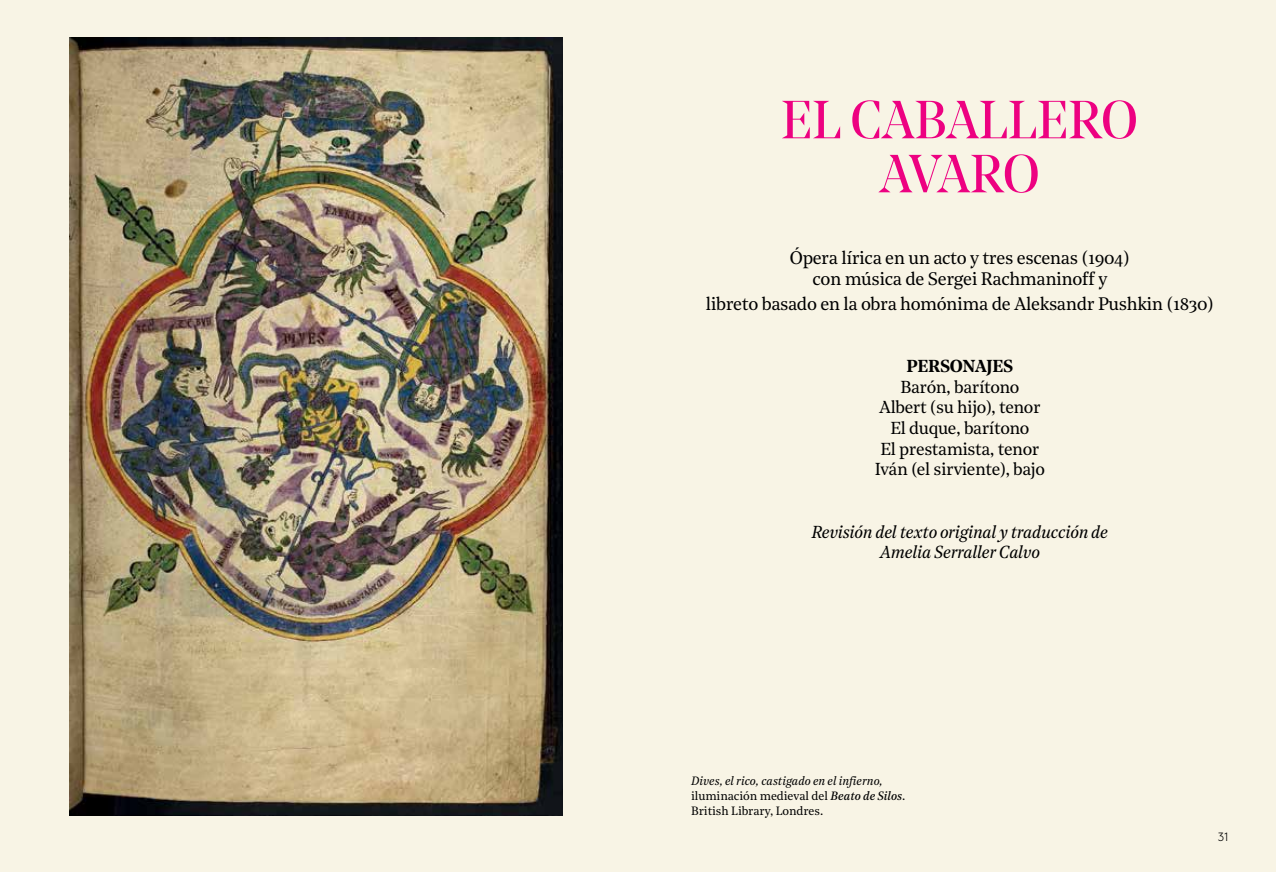
<style>
.page{position:relative;width:1276px;height:872px;background:#fff}
.page>*{position:absolute;margin:0;border:0;box-sizing:border-box;transform-origin:0 0}
.t1{font:53.25px/54px "Noe Display";letter-spacing:-.01em;color:#ed0181;text-align:center}
.t2{font:18px/21.6px "Noe Text";letter-spacing:-.02em;color:#000;text-align:center}
.t3{font:17.25px/20.7px "Noe Text";letter-spacing:-.02em;color:#000;text-align:center}
.t4{font:italic 17.25px/20.7px "Noe Text";letter-spacing:-.02em;color:#000;text-align:center}
.t5{font:600 17.25px "Noe Text";letter-spacing:-.02em;color:#000}
.t6{font:12px/15px "Noe Text";letter-spacing:-.005em;color:#000}
.t7{font:300 12px "Brown Pro";color:#000}
.s1{font-style:italic}
</style>
<div class="page">
<div style="left:0;top:0;width:638px;height:872px;background:#f8f4e5"></div>
<div style="left:638px;top:0;width:638px;height:872px;background:#f8f4e5"></div>
<img style="left:70px;top:38px;width:492px;height:777px">
<h1 class="t1" style="left:781px;top:92px;width:358px">EL CABALLERO<br>AVARO</h1>
<p class="t2" style="left:790px;top:246px;width:341px">Ópera lírica en un acto y tres escenas (1904) con música de Sergei Rachmaninoff y</p>
<p class="t2" style="left:706px;top:291px;width:509px">libreto basado en la obra homónima de Aleksandr Pushkin (1830)</p>
<p class="t5" style="left:906px;top:353px;width:108px">PERSONAJES</p>
<p class="t3" style="left:875px;top:375px;width:172px">Barón, barítono<br>Albert (su hijo), tenor<br>El duque, barítono<br>El prestamista, tenor<br>Iván (el sirviente), bajo</p>
<p class="t4" style="left:811px;top:520px;width:298px">Revisión del texto original y traducción de<br>Amelia Serraller Calvo</p>
<p class="t6" style="left:691px;top:773px;width:216px"><span class="s1">Dives, el rico, castigado en el infierno, </span>iluminación medieval del <span class="s1">Beato de Silos</span>.<br>British Library, Londres.</p>
<p class="t7" style="left:1218px;top:827px;width:12px">31</p>
</div>
